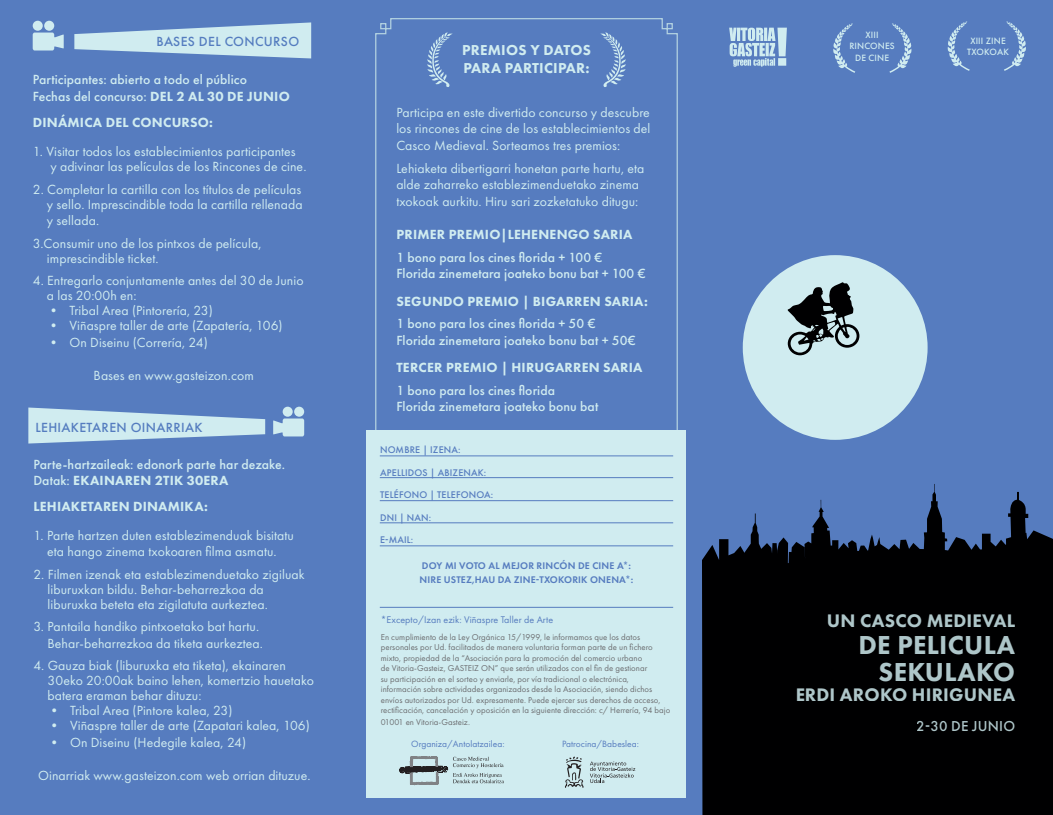
<style>
.page{position:relative;width:1053px;height:815px;background:#fff}
.page>*{position:absolute;margin:0;border:0;box-sizing:border-box;transform-origin:0 0}
.t1{font:800 27px/26.6px "Futura PT";letter-spacing:.01em;color:#d0ecf0;text-align:right}
.t2{font:800 18.88px "Futura PT";letter-spacing:.01em;color:#d0ecf0}
.t3{font:800 14.88px/17.9px "Futura PT";letter-spacing:.015em;color:#d0ecf0}
.t4{font:500 14.88px "Futura PT";letter-spacing:.015em;color:#d0ecf0}
.t5{font:13.75px/15px "Futura PT";letter-spacing:.005em;color:#d0ecf0}
.t6{font:500 13.75px/16.5px "Futura PT";letter-spacing:.005em;color:#d0ecf0}
.t7{font:800 13.75px "Futura PT";letter-spacing:.015em;color:#d0ecf0}
.t8{font:500 13.75px "Futura PT";letter-spacing:.025em;color:#547cbf}
.t9{font:500 10px "Futura PT";letter-spacing:.015em;color:#567cbf}
.t10{font:600 10px/13.5px "Futura PT";letter-spacing:.015em;color:#567cbf}
.t11{font:10px "Futura PT";letter-spacing:.005em;color:#567cbf}
.t12{font:9.5px "Futura PT";letter-spacing:.005em;color:#567cbf}
.t13{font:500 9.5px/11.4px "Futura PT";letter-spacing:.015em;color:#d0ecf0;text-align:center}
.t14{font:8.75px/10.5px "Futura PT";letter-spacing:.005em;color:#6c6d70}
.s1{font-weight:800}
</style>
<div class="page">
<div style="left:0;top:0;width:1052px;height:815px;background:#567cbf"></div>
<svg style="left:33px;top:33px;width:31px;height:18px"></svg>
<div style="left:33px;top:21px;width:10px;height:10px;background:#d0ecf0;border-radius:50%"></div>
<div style="left:44px;top:21px;width:10px;height:10px;background:#d0ecf0;border-radius:50%"></div>
<div style="left:742px;top:255px;width:185px;height:185px;background:#d0ecf0;border-radius:50%"></div>
<svg style="left:702px;top:484px;width:350px;height:331px;fill:#000001"></svg>
<svg style="left:729px;top:28px;width:57px;height:39px"></svg>
<svg style="left:833px;top:23px;width:22px;height:50px"></svg>
<svg style="left:889px;top:23px;width:22px;height:50px"></svg>
<svg style="left:947px;top:21px;width:22px;height:50px"></svg>
<svg style="left:1004px;top:21px;width:22px;height:50px"></svg>
<svg style="left:375px;top:18px;width:303px;height:412px"></svg>
<div style="left:367px;top:430px;width:319px;height:367px;background:#d0ecf0"></div>
<hr style="left:380px;top:456px;width:293px;height:1px;background:#567cbf">
<hr style="left:380px;top:607px;width:293px;height:1px;background:#567cbf">
<hr style="left:380px;top:477px;width:293px;height:1px;background:#567cbf">
<hr style="left:380px;top:500px;width:293px;height:1px;background:#567cbf">
<hr style="left:380px;top:522px;width:293px;height:1px;background:#567cbf">
<hr style="left:380px;top:546px;width:293px;height:1px;background:#567cbf">
<svg style="left:787px;top:282px;width:72px;height:73px"></svg>
<svg style="left:427px;top:32px;width:25px;height:56px"></svg>
<svg style="left:600px;top:32px;width:25px;height:56px"></svg>
<svg style="left:74px;top:22px;width:237px;height:36px"></svg>
<svg style="left:273px;top:418px;width:31px;height:18px"></svg>
<div style="left:294px;top:407px;width:10px;height:10px;background:#d0ecf0;border-radius:50%"></div>
<div style="left:282px;top:407px;width:11px;height:10px;background:#d0ecf0;border-radius:50%"></div>
<svg style="left:28px;top:408px;width:237px;height:36px"></svg>
<svg style="left:399px;top:757px;width:48px;height:28px"></svg>
<svg style="left:453px;top:757px;width:51px;height:26px"></svg>
<svg style="left:565px;top:757px;width:18px;height:31px"></svg>
<svg style="left:590px;top:761px;width:45px;height:22px"></svg>
<p class="t8" style="left:156px;top:33px;width:144px">BASES DEL CONCURSO</p>
<p class="t6" style="left:33px;top:71px;width:258px">Participantes: abierto a todo el público<br>Fechas del concurso: <span class="s1">DEL 2 AL 30 DE JUNIO</span></p>
<p class="t7" style="left:33px;top:114px;width:182px">DINÁMICA DEL CONCURSO:</p>
<p class="t5" style="left:50px;top:144px;width:257px;text-indent:-18px">1. Visitar todos los establecimientos participantes<br>y adivinar las películas de los Rincones de cine.</p>
<p class="t5" style="left:33px;top:181px;width:271px;text-align:right">2. Completar la cartilla con los títulos de películas y sello. Imprescindible toda la cartilla rellenada</p>
<p class="t5" style="left:33px;top:209px;width:230px;line-height:22.5px;text-indent:14px">y sellada.<br>3.Consumir uno de los pintxos de película,</p>
<p class="t5" style="left:47px;top:250px;width:113px">imprescindible ticket.</p>
<p class="t5" style="left:47px;top:273px;width:258px;text-indent:-14px">4. Entregarlo conjuntamente antes del 30 de Junio a las 20:00h en:</p>
<p class="t5" style="left:47px;top:303px;width:167px">• Tribal Area (Pintorería, 23)</p>
<p class="t5" style="left:47px;top:318px;width:237px">• Viñaspre taller de arte (Zapatería, 106)</p>
<p class="t5" style="left:47px;top:334px;width:162px">• On Diseinu (Correría, 24)</p>
<p class="t5" style="left:94px;top:367px;width:162px">Bases en www.gasteizon.com</p>
<p class="t8" style="left:35px;top:419px;width:169px">LEHIAKETAREN OINARRIAK</p>
<p class="t6" style="left:33px;top:456px;width:253px">Parte-hartzaileak: edonork parte har dezake.<br>Datak: <span class="s1">EKAINAREN 2TIK 30ERA</span></p>
<p class="t7" style="left:33px;top:497px;width:176px">LEHIAKETAREN DINAMIKA:</p>
<p class="t5" style="left:33px;top:527px;width:262px;line-height:16.5px;text-align:center">1. Parte hartzen duten establezimenduak bisitatu eta hango zinema txokoaren filma asmatu.</p>
<p class="t5" style="left:48px;top:567px;width:258px;text-indent:-14px">2. Filmen izenak eta establezimenduetako zigiluak liburuxkan bildu. Behar-beharrezkoa da liburuxka beteta eta zigilatuta aurkeztea.</p>
<p class="t5" style="left:33px;top:618px;width:231px;line-height:16.5px;text-align:right">3. Pantaila handiko pintxoetako bat hartu.<br>Behar-beharrezkoa da tiketa aurkeztea.</p>
<p class="t5" style="left:48px;top:658px;width:268px;text-indent:-14px">4. Gauza biak (liburuxka eta tiketa), ekainaren<br>30eko 20:00ak baino lehen, komertzio hauetako batera eraman behar dituzu:</p>
<p class="t5" style="left:48px;top:703px;width:186px">• Tribal Area (Pintore kalea, 23)</p>
<p class="t5" style="left:48px;top:718px;width:264px">• Viñaspre taller de arte (Zapatari kalea, 106)</p>
<p class="t5" style="left:48px;top:735px;width:200px">• On Diseinu (Hedegile kalea, 24)</p>
<p class="t5" style="left:38px;top:768px;width:274px">Oinarriak www.gasteizon.com web orrian dituzue.</p>
<p class="t3" style="left:462px;top:41px;width:130px">PREMIOS Y DATOS<br>PARA PARTICIPAR:</p>
<p class="t5" style="left:396px;top:104px;width:255px;line-height:16.5px;text-align:justify">Participa en este divertido concurso y descubre los rincones de cine de los establecimientos del Casco Medieval. Sorteamos tres premios:</p>
<p class="t5" style="left:396px;top:160px;width:249px;line-height:16.5px">Lehiaketa dibertigarri honetan parte hartu, eta alde zaharreko establezimenduetako zinema txokoak aurkitu. Hiru sari zozketatuko ditugu:</p>
<p class="t7" style="left:396px;top:226px;width:237px">PRIMER PREMIO|LEHENENGO SARIA</p>
<p class="t6" style="left:396px;top:249px;width:251px">1 bono para los cines florida + 100 €<br>Florida zinemetara joateko bonu bat + 100 €</p>
<p class="t7" style="left:396px;top:293px;width:253px">SEGUNDO PREMIO | BIGARREN SARIA:</p>
<p class="t6" style="left:396px;top:316px;width:241px">1 bono para los cines florida + 50 €<br>Florida zinemetara joateko bonu bat + 50€</p>
<p class="t7" style="left:396px;top:359px;width:247px">TERCER PREMIO | HIRUGARREN SARIA</p>
<p class="t6" style="left:396px;top:382px;width:203px">1 bono para los cines florida<br>Florida zinemetara joateko bonu bat</p>
<p class="t9" style="left:380px;top:444px;width:82px">NOMBRE | IZENA:</p>
<p class="t9" style="left:380px;top:466px;width:107px">APELLIDOS | ABIZENAK:</p>
<p class="t9" style="left:380px;top:489px;width:115px">TELÉFONO | TELEFONOA:</p>
<p class="t9" style="left:380px;top:511px;width:53px">DNI | NAN:</p>
<p class="t9" style="left:380px;top:534px;width:35px">E-MAIL:</p>
<p class="t10" style="left:419px;top:559px;width:215px">DOY MI VOTO AL MEJOR RINCÓN DE CINE A*:<br>NIRE USTEZ,HAU DA ZINE-TXOKORIK ONENA*:</p>
<p class="t11" style="left:381px;top:614px;width:174px">*Excepto/Izan ezik: Viñaspre Taller de Arte</p>
<p class="t14" style="left:381px;top:631px;width:291px">En cumplimiento de la Ley Orgánica 15/1999, le informamos que los datos personales por Ud. facilitados de manera voluntaria forman parte de un fichero mixto, propiedad de la “Asociación para la promoción del comercio urbano<br>de Vitoria-Gasteiz, GASTEIZ ON” que serán utilizados con el fin de gestionar<br>su participación en el sorteo y enviarle, por vía tradicional o electrónica, información sobre actividades organizados desde la Asociación, siendo dichos envíos autorizados por Ud. expresamente. Puede ejercer sus derechos de acceso, rectificación, cancelación y oposición en la siguiente dirección: c/ Herrería, 94 bajo</p>
<p class="t14" style="left:381px;top:717px;width:91px">01001 en Vitoria-Gasteiz.</p>
<p class="t12" style="left:411px;top:738px;width:95px">Organiza/Antolatzailea:</p>
<p class="t12" style="left:562px;top:738px;width:78px">Patrocina/Babeslea:</p>
<p class="t13" style="left:849px;top:29px;width:47px">XIII<br>RINCONES<br>DE CINE</p>
<p class="t13" style="left:967px;top:35px;width:43px">XIII ZINE<br>TXOKOAK</p>
<h2 class="t2" style="left:826px;top:609px;width:190px">UN CASCO MEDIEVAL</h2>
<h1 class="t1" style="left:858px;top:631px;width:158px">DE PELICULA<br>SEKULAKO</h1>
<h2 class="t2" style="left:795px;top:682px;width:221px">ERDI AROKO HIRIGUNEA</h2>
<p class="t4" style="left:916px;top:717px;width:100px">2-30 DE JUNIO</p>
</div>
